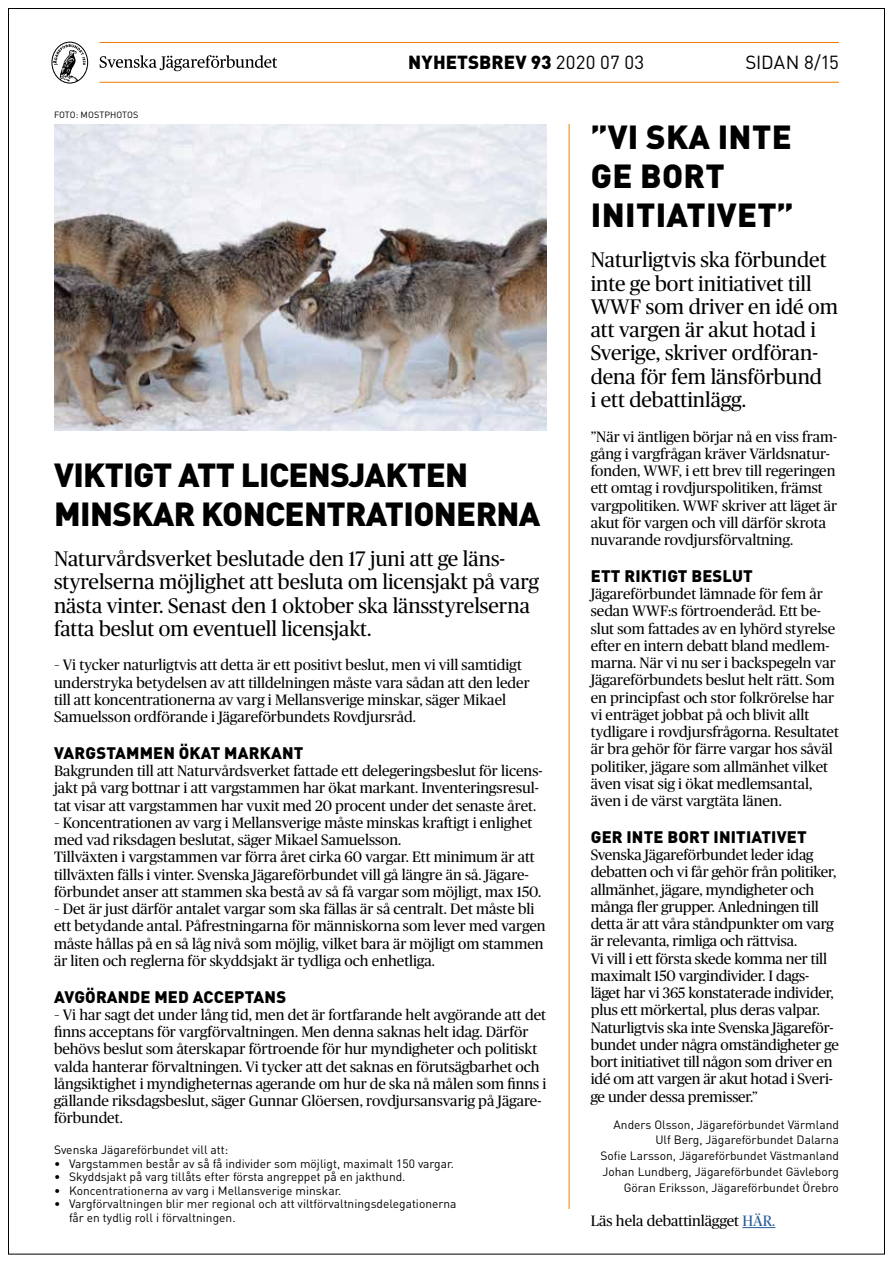
<style>
.page{position:relative;width:893px;height:1263px;background:#fff}
.page>*{position:absolute;margin:0;border:0;box-sizing:border-box;transform-origin:0 0}
.t1{font:900 33px/39px "DINOT";letter-spacing:-.02em;color:#000}
.t2{font:900 33px/39px "DINOT";letter-spacing:.01em;color:#000}
.t3{font:21px/23.2px "Publico Headline";color:#000}
.t4{font:900 18.75px "DINOT";letter-spacing:.005em;color:#000}
.t5{font:18.75px "DINOT";letter-spacing:-.005em;color:#000}
.t6{font:900 16.5px "DINOT";letter-spacing:.01em;color:#000}
.t7{font:15px/17.2px "Publico Headline";color:#000}
.t8{font:12px/15.8px "DINOT";color:#000;text-align:right}
.t9{font:9px "DINOT";letter-spacing:.01em;color:#000}
.s1{font-weight:400}
.s2{color:#275b9b}
</style>
<div class="page">
<svg style="left:51px;top:42px;width:37px;height:42px"></svg>
<svg style="left:100px;top:55px;width:177px;height:16px"></svg>
<hr style="left:99px;top:42px;width:740px;height:1px;background:#ef7d00">
<hr style="left:99px;top:82px;width:740px;height:1px;background:#ef7d00">
<hr style="left:569px;top:124px;width:1px;height:1085px;background:#ef7d00">
<hr style="left:742px;top:1227px;width:33px;height:1px;background:#275b9b">
<img style="left:54px;top:124px;width:492px;height:307px">
<p class="t9" style="left:54px;top:109px;width:86px">FOTO: MOSTPHOTOS</p>
<p class="t4" style="left:408px;top:50px;width:238px">NYHETSBREV 93 <span class="s1">2020 07 03</span></p>
<p class="t5" style="left:745px;top:50px;width:95px">SIDAN 8/15</p>
<h1 class="t1" style="left:54px;top:454px;width:488px">VIKTIGT ATT LICENSJAKTEN<br>MINSKAR KONCENTRATIONERNA</h1>
<h2 class="t3" style="left:54px;top:546px;width:487px">Naturvårdsverket beslutade den 17 juni att ge läns&shy;styrelserna möjlighet att besluta om licensjakt på varg nästa vinter. Senast den 1 oktober ska länsstyrelserna fatta beslut om eventuell licensjakt.</h2>
<p class="t7" style="left:54px;top:656px;width:477px">– Vi tycker naturligtvis att detta är ett positivt beslut, men vi vill samtidigt understryka betydelsen av att tilldelningen måste vara sådan att den leder till att koncentrationerna av varg i Mellansverige minskar, säger Mikael Samuelsson ordförande i Jägareförbundets Rovdjursråd.</p>
<p class="t6" style="left:54px;top:742px;width:251px">VARGSTAMMEN ÖKAT MARKANT</p>
<p class="t7" style="left:54px;top:761px;width:490px">Bakgrunden till att Naturvårdsverket fattade ett delegeringsbeslut för licens&shy;jakt på varg bottnar i att vargstammen har ökat markant. Inventeringsresul&shy;tat visar att vargstammen har vuxit med 20 procent under det senaste året.</p>
<p class="t7" style="left:54px;top:813px;width:489px">– Koncentrationen av varg i Mellansverige måste minskas kraftigt i enlighet med vad riksdagen beslutat, säger Mikael Samuelsson.<br>Tillväxten i vargstammen var förra året cirka 60 vargar. Ett minimum är att tillväxten fälls i vinter. Svenska Jägareförbundet vill gå längre än så. Jägare&shy;förbundet anser att stammen ska bestå av så få vargar som möjligt, max 150.</p>
<p class="t7" style="left:54px;top:899px;width:493px">– Det är just därför antalet vargar som ska fällas är så centralt. Det måste bli ett betydande antal. Påfrestningarna för människorna som lever med vargen måste hållas på en så låg nivå som möjlig, vilket bara är möjligt om stammen är liten och reglerna för skyddsjakt är tydliga och enhetliga.</p>
<p class="t6" style="left:54px;top:985px;width:234px">AVGÖRANDE MED ACCEPTANS</p>
<p class="t7" style="left:54px;top:1005px;width:494px">– Vi har sagt det under lång tid, men det är fortfarande helt avgörande att det finns acceptans för vargförvaltningen. Men denna saknas helt idag. Därför behövs beslut som återskapar förtroende för hur myndigheter och politiskt valda hanterar förvaltningen. Vi tycker att det saknas en förutsägbarhet och långsiktighet i myndigheternas agerande om hur de ska nå målen som finns i gällande riksdagsbeslut, säger Gunnar Glöersen, rovdjursansvarig på Jägare&shy;förbundet.</p>
<p class="t8" style="left:54px;top:1141px;width:176px">Svenska Jägareförbundet vill att:</p>
<p class="t8" style="left:54px;top:1155px;width:401px">• Vargstammen består av så få individer som möjligt, maximalt 150 vargar.</p>
<p class="t8" style="left:54px;top:1168px;width:353px">• Skyddsjakt på varg tillåts efter första angreppet på en jakthund.</p>
<p class="t8" style="left:54px;top:1182px;width:289px">• Koncentrationerna av varg i Mellansverige minskar.</p>
<p class="t8" style="left:69px;top:1196px;width:389px;line-height:13.5px;text-align:left;text-indent:-15px">• Vargförvaltningen blir mer regional och att viltförvaltningsdelegationerna får en tydlig roll i förvaltningen.</p>
<h1 class="t2" style="left:591px;top:116px;width:205px">”VI SKA INTE<br>GE BORT<br>INITIATIVET”</h1>
<h2 class="t3" style="left:591px;top:247px;width:249px">Naturligtvis ska förbundet inte ge bort initiativet till<br>WWF som driver en idé om att vargen är akut hotad i<br>Sverige, skriver ordföran&shy;dena för fem länsförbund<br>i ett debattinlägg.</h2>
<p class="t7" style="left:591px;top:427px;width:248px">”När vi äntligen börjar nå en viss fram&shy;gång i vargfrågan kräver Världsnatur&shy;fonden, WWF, i ett brev till regeringen ett omtag i rovdjurspolitiken, främst vargpolitiken. WWF skriver att läget är akut för vargen och vill därför skrota nuvarande rovdjursförvaltning.</p>
<p class="t6" style="left:591px;top:565px;width:163px">ETT RIKTIGT BESLUT</p>
<p class="t7" style="left:591px;top:584px;width:250px">Jägareförbundet lämnade för fem år sedan WWF:s förtroenderåd. Ett be&shy;slut som fattades av en lyhörd styrelse efter en intern debatt bland medlem&shy;marna. När vi nu ser i backspegeln var Jägareförbundets beslut helt rätt. Som en principfast och stor folkrörelse har vi enträget jobbat på och blivit allt tydligare i rovdjursfrågorna. Resultatet är bra gehör för färre vargar hos såväl politiker, jägare som allmänhet vilket även visat sig i ökat medlemsantal, även i de värst vargtäta länen.</p>
<p class="t6" style="left:591px;top:826px;width:217px">GER INTE BORT INITIATIVET</p>
<p class="t7" style="left:591px;top:845px;width:250px">Svenska Jägareförbundet leder idag debatten och vi får gehör från politiker, allmänhet, jägare, myndigheter och många fler grupper. Anledningen till detta är att våra ståndpunkter om varg är relevanta, rimliga och rättvisa.<br>Vi vill i ett första skede komma ner till maximalt 150 vargindivider. I dags&shy;läget har vi 365 konstaterade individer, plus ett mörkertal, plus deras valpar.<br>Naturligtvis ska inte Svenska Jägareför&shy;bundet under några omständigheter ge bort initiativet till någon som driver en idé om att vargen är akut hotad i Sveri&shy;ge under dessa premisser.”</p>
<p class="t8" style="left:600px;top:1116px;width:240px">Anders Olsson, Jägareförbundet Värmland Ulf Berg, Jägareförbundet Dalarna<br>Sofie Larsson, Jägareförbundet Västmanland Johan Lundberg, Jägareförbundet Gävleborg Göran Eriksson, Jägareförbundet Örebro</p>
<p class="t7" style="left:591px;top:1211px;width:186px">Läs hela debattinlägget <span class="s2">HÄR.</span></p>
</div>
